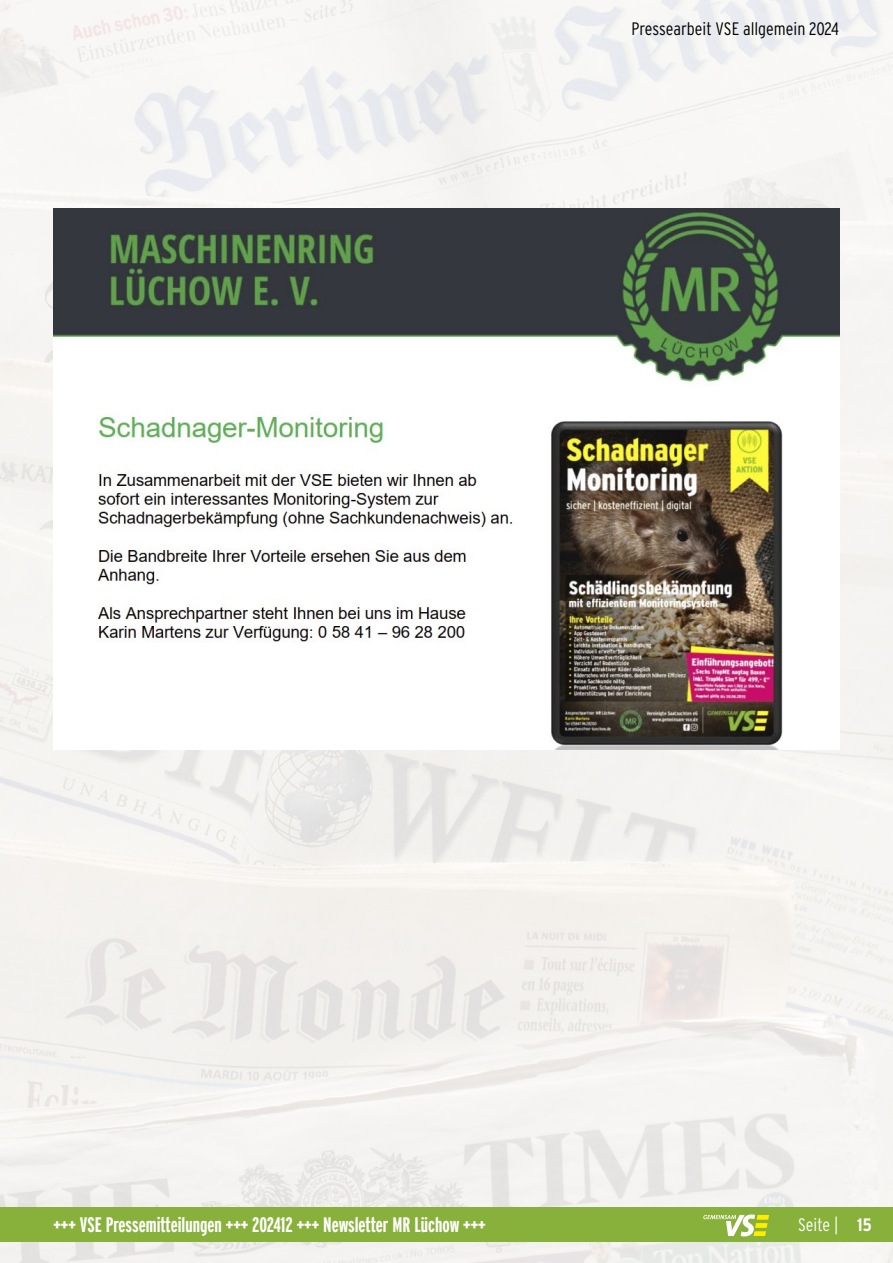
<style>
.page{position:relative;width:893px;height:1263px;background:#fff}
.page>*{position:absolute;margin:0;border:0;box-sizing:border-box;transform-origin:0 0}
.t1{font:700 21px "Interstate Compressed";color:#fff}
.t2{font:300 18px "Interstate Condensed";color:#000}
.t3{font:300 18px "Interstate Condensed";letter-spacing:-.005em;color:#fff}
.s1{font-weight:700}
</style>
<div class="page">
<img style="left:0;top:0;width:893px;height:1263px">
<div style="left:0;top:1208px;width:893px;height:34px;background:#88b13b"></div>
<svg style="left:703px;top:1214px;width:66px;height:22px"></svg>
<img style="left:53px;top:208px;width:787px;height:542px">
<p class="t2" style="left:631px;top:18px;width:209px">Pressearbeit VSE allgemein 2024</p>
<p class="t1" style="left:53px;top:1213px;width:434px">+++ VSE Pressemitteilungen +++ 202412 +++ Newsletter MR Lüchow +++</p>
<p class="t3" style="left:798px;top:1215px;width:75px">Seite | <span class="s1">15</span></p>
</div>
